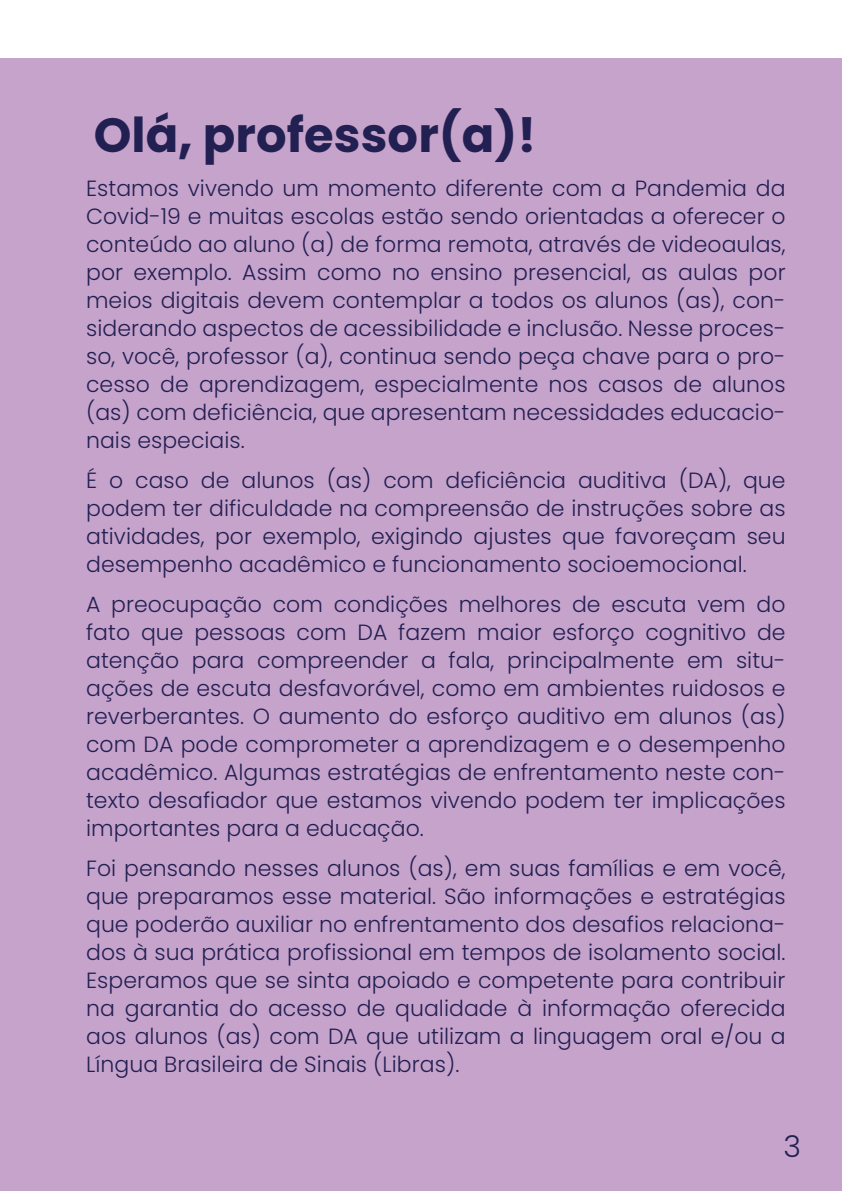
<style>
.page{position:relative;width:842px;height:1191px;background:#fff}
.page>*{position:absolute;margin:0;border:0;box-sizing:border-box;transform-origin:0 0}
.t1{font:700 48px "Poppins";color:#222052}
.t2{font:300 30px "Poppins";color:#222052}
.t3{font:300 22px/28px "Poppins";color:#222052;text-align:justify}
</style>
<div class="page">
<div style="left:0;top:58px;width:842px;height:1133px;background:#c6a3cb"></div>
<h1 class="t1" style="left:94px;top:108px;width:444px">Olá, professor(a)!</h1>
<p class="t3" style="left:86px;top:174px;width:701px">Estamos vivendo um momento diferente com a Pandemia da Covid-19 e muitas escolas estão sendo orientadas a oferecer o conteúdo ao aluno (a) de forma remota, através de videoaulas, por exemplo. Assim como no ensino presencial, as aulas por meios digitais devem contemplar a todos os alunos (as), con&shy;siderando aspectos de acessibilidade e inclusão. Nesse proces&shy;so, você, professor (a), continua sendo peça chave para o pro&shy;cesso de aprendizagem, especialmente nos casos de alunos (as) com deficiência, que apresentam necessidades educacio&shy;nais especiais.</p>
<p class="t3" style="left:86px;top:466px;width:701px">É o caso de alunos (as) com deficiência auditiva (DA), que podem ter dificuldade na compreensão de instruções sobre as atividades, por exemplo, exigindo ajustes que favoreçam seu desempenho acadêmico e funcionamento socioemocional.</p>
<p class="t3" style="left:86px;top:590px;width:701px">A preocupação com condições melhores de escuta vem do fato que pessoas com DA fazem maior esforço cognitivo de atenção para compreender a fala, principalmente em situ&shy;ações de escuta desfavorável, como em ambientes ruidosos e reverberantes. O aumento do esforço auditivo em alunos (as) com DA pode comprometer a aprendizagem e o desempenho acadêmico. Algumas estratégias de enfrentamento neste con&shy;texto desafiador que estamos vivendo podem ter implicações importantes para a educação.</p>
<p class="t3" style="left:86px;top:854px;width:701px">Foi pensando nesses alunos (as), em suas famílias e em você, que preparamos esse material. São informações e estratégias que poderão auxiliar no enfrentamento dos desafios relaciona&shy;dos à sua prática profissional em tempos de isolamento social.<br>Esperamos que se sinta apoiado e competente para contribuir na garantia do acesso de qualidade à informação oferecida aos alunos (as) com DA que utilizam a linguagem oral e/ou a Língua Brasileira de Sinais (Libras).</p>
<h2 class="t2" style="left:783px;top:1129px;width:19px">3</h2>
</div>
